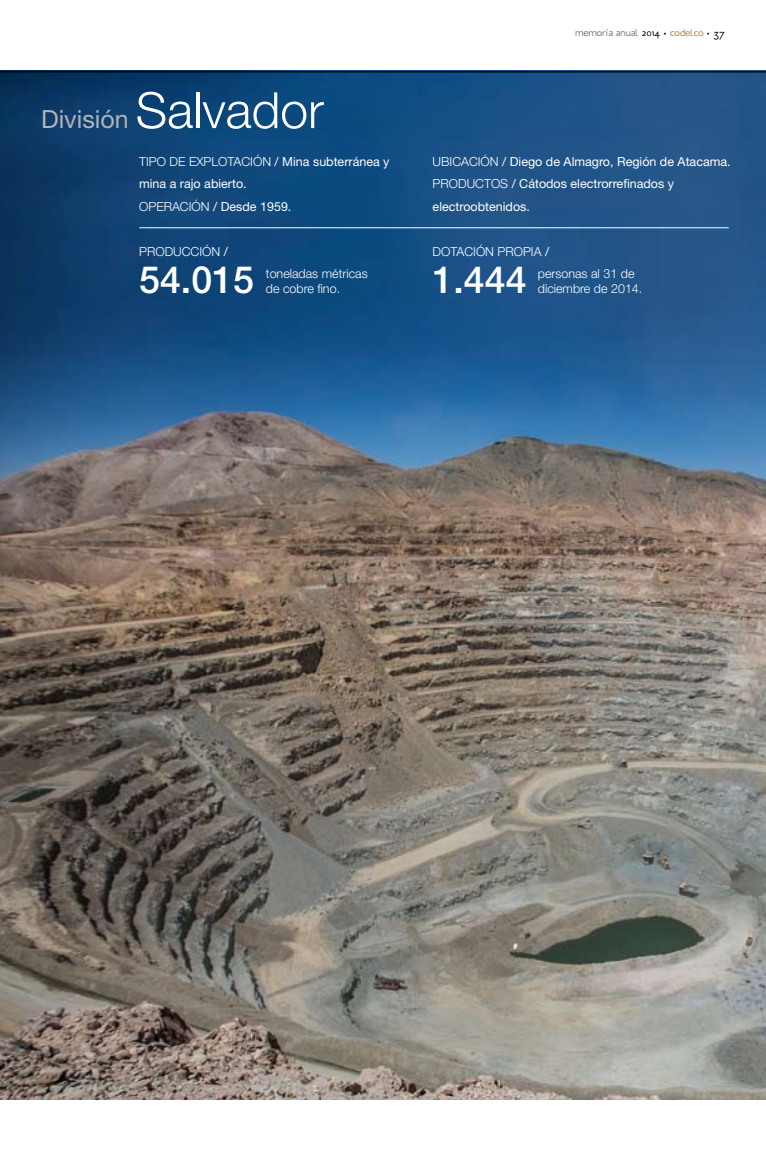
<style>
.page{position:relative;width:766px;height:1170px;background:#fff}
.page>*{position:absolute;margin:0;border:0;box-sizing:border-box;transform-origin:0 0}
.t1{font:500 37.5px "Helvetica Neue";color:#fff}
.t2{font:25px "Helvetica Neue";color:#b1b3b4}
.t3{font:12.5px/22.5px "Helvetica Neue";color:#fff}
.t4{font:300 12.5px/15px "Helvetica Neue";color:#fff}
.t5{font:300 11.25px "Ubahn";color:#707173}
.s1{color:#000}
.s2{font-size:18.75px;color:#000}
.s3{color:#b37d39}
.s4{font-size:12.5px;color:#000}
.s5{font-weight:300;font-size:50px;color:#fff}
.s6{font-weight:300}
.s7{font-weight:400}
</style>
<div class="page">
<img style="left:0;top:72px;width:765px;height:1026px">
<hr style="left:0;top:71px;width:765px;height:1px;background:#000">
<hr style="left:139px;top:227px;width:589px;height:1px;background:#fff">
<p class="t5" style="left:575px;top:27px;width:151px">memoria anual <span class="s1">2014</span> <span class="s2">·</span> <span class="s3">codelco</span> <span class="s2">·</span> <span class="s4">37</span></p>
<h2 class="t2" style="left:41px;top:104px;width:284px">División <span class="s5">Salvador</span></h2>
<p class="t3" style="left:139px;top:150px;width:252px"><span class="s6">TIPO DE EXPLOTACIÓN</span> / Mina subterránea y mina a rajo abierto.<br><span class="s6">OPERACIÓN</span> / Desde 1959.</p>
<p class="t3" style="left:432px;top:150px;width:299px"><span class="s6">UBICACIÓN</span> / Diego de Almagro, Región de Atacama.<br><span class="s6">PRODUCTOS</span> / Cátodos electrorrefinados y electroobtenidos.</p>
<p class="t4" style="left:139px;top:243px;width:90px">PRODUCCIÓN <span class="s7">/</span></p>
<h1 class="t1" style="left:139px;top:257px;width:116px">54.015</h1>
<p class="t4" style="left:266px;top:266px;width:103px">toneladas métricas de cobre fino.</p>
<p class="t4" style="left:432px;top:243px;width:118px">DOTACIÓN PROPIA <span class="s7">/</span></p>
<h1 class="t1" style="left:432px;top:257px;width:95px">1.444</h1>
<p class="t4" style="left:537px;top:266px;width:106px">personas al 31 de diciembre de 2014.</p>
</div>
